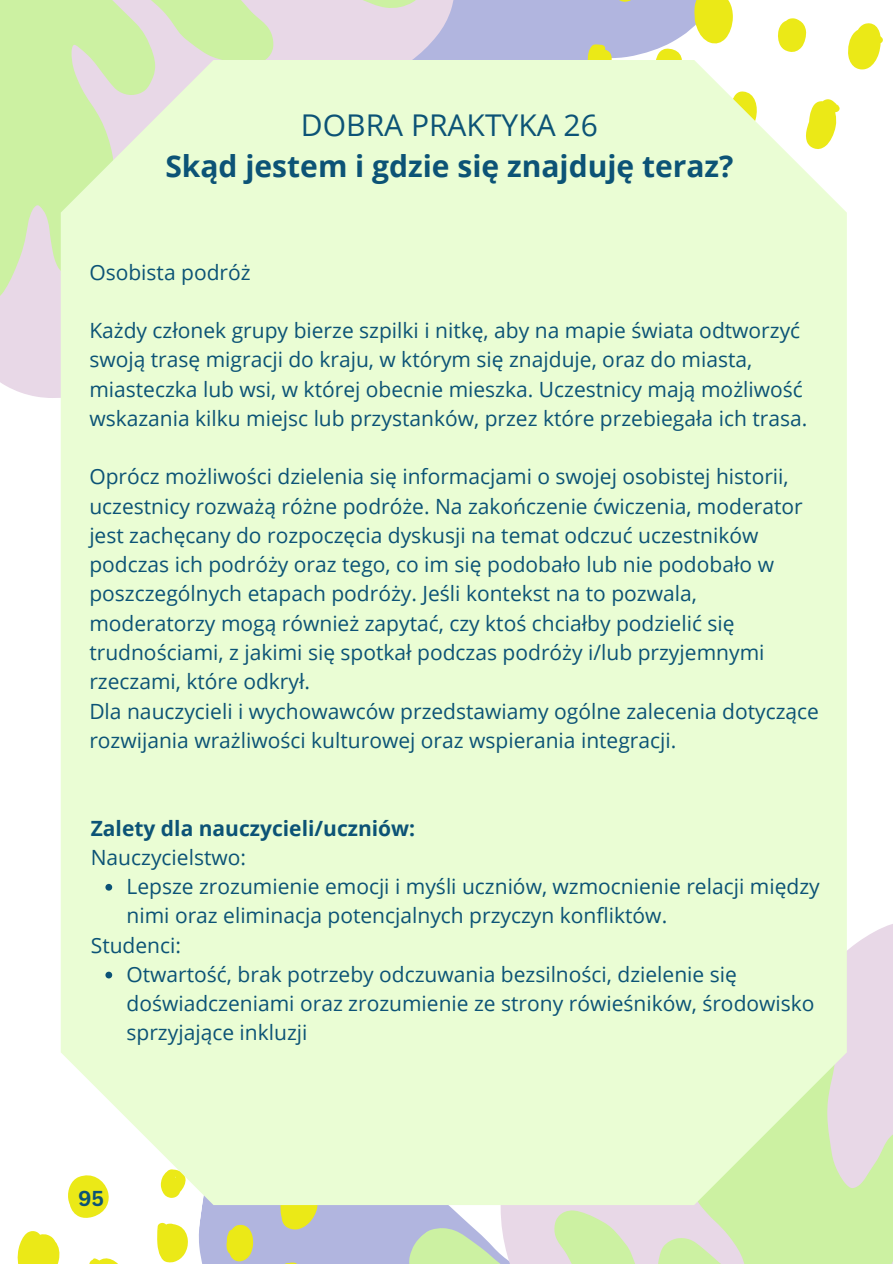
<style>
.page{position:relative;width:893px;height:1264px;background:#fff}
.page>*{position:absolute;margin:0;border:0;box-sizing:border-box;transform-origin:0 0}
.t1{font:700 30px/41.7px "Open Sans";color:#0c5376;text-align:center}
.t2{font:21px/29.2px "Open Sans";color:#0c5376}
.t3{font:700 21px "Open Sans";color:#0c5376}
.t4{font:700 21px "Canva Sans";color:#0c5376}
.s1{font-weight:400}
</style>
<div class="page">
<svg style="left:846px;top:884px;width:46px;height:74px"></svg>
<svg style="left:804px;top:958px;width:88px;height:305px;background:#dce2ca"></svg>
<div style="left:479px;top:0;width:108px;height:60px;background:#b1b5df"></div>
<svg style="left:360px;top:1204px;width:444px;height:59px;background:#d3deca"></svg>
<svg style="left:263px;top:0;width:216px;height:60px;background:#dcd2e2"></svg>
<svg style="left:0;top:0;width:263px;height:352px;background:#d3eab5"></svg>
<svg style="left:17px;top:1204px;width:314px;height:59px"></svg>
<svg style="left:587px;top:0;width:296px;height:70px"></svg>
<div style="left:61px;top:60px;width:785px;height:1144px;background:#eafdd4"></div>
<svg style="left:105px;top:883px;width:7px;height:7px"></svg>
<svg style="left:105px;top:971px;width:7px;height:7px"></svg>
<p class="t1" style="left:165px;top:103px;width:569px"><span class="s1">DOBRA PRAKTYKA 26<br></span>Skąd jestem i gdzie się znajduję teraz?</p>
<p class="t2" style="left:89px;top:257px;width:163px">Osobista podróż</p>
<p class="t2" style="left:89px;top:315px;width:719px">Każdy członek grupy bierze szpilki i nitkę, aby na mapie świata odtworzyć swoją trasę migracji do kraju, w którym się znajduje, oraz do miasta, miasteczka lub wsi, w której obecnie mieszka. Uczestnicy mają możliwość wskazania kilku miejsc lub przystanków, przez które przebiegała ich trasa.</p>
<p class="t2" style="left:89px;top:461px;width:714px">Oprócz możliwości dzielenia się informacjami o swojej osobistej historii, uczestnicy rozważą różne podróże. Na zakończenie ćwiczenia, moderator jest zachęcany do rozpoczęcia dyskusji na temat odczuć uczestników podczas ich podróży oraz tego, co im się podobało lub nie podobało w poszczególnych etapach podróży. Jeśli kontekst na to pozwala, moderatorzy mogą również zapytać, czy ktoś chciałby podzielić się trudnościami, z jakimi się spotkał podczas podróży i/lub przyjemnymi rzeczami, które odkrył.</p>
<p class="t2" style="left:89px;top:695px;width:731px">Dla nauczycieli i wychowawców przedstawiamy ogólne zalecenia dotyczące rozwijania wrażliwości kulturowej oraz wspierania integracji.</p>
<h1 class="t3" style="left:91px;top:813px;width:326px">Zalety dla nauczycieli/uczniów:</h1>
<p class="t2" style="left:91px;top:842px;width:157px">Nauczycielstwo:</p>
<p class="t2" style="left:126px;top:871px;width:694px">Lepsze zrozumienie emocji i myśli uczniów, wzmocnienie relacji między nimi oraz eliminacja potencjalnych przyczyn konfliktów.</p>
<p class="t2" style="left:91px;top:929px;width:92px">Studenci:</p>
<p class="t2" style="left:126px;top:959px;width:689px">Otwartość, brak potrzeby odczuwania bezsilności, dzielenie się doświadczeniami oraz zrozumienie ze strony rówieśników, środowisko sprzyjające inkluzji</p>
<p class="t4" style="left:78px;top:1183px;width:28px">95</p>
</div>
